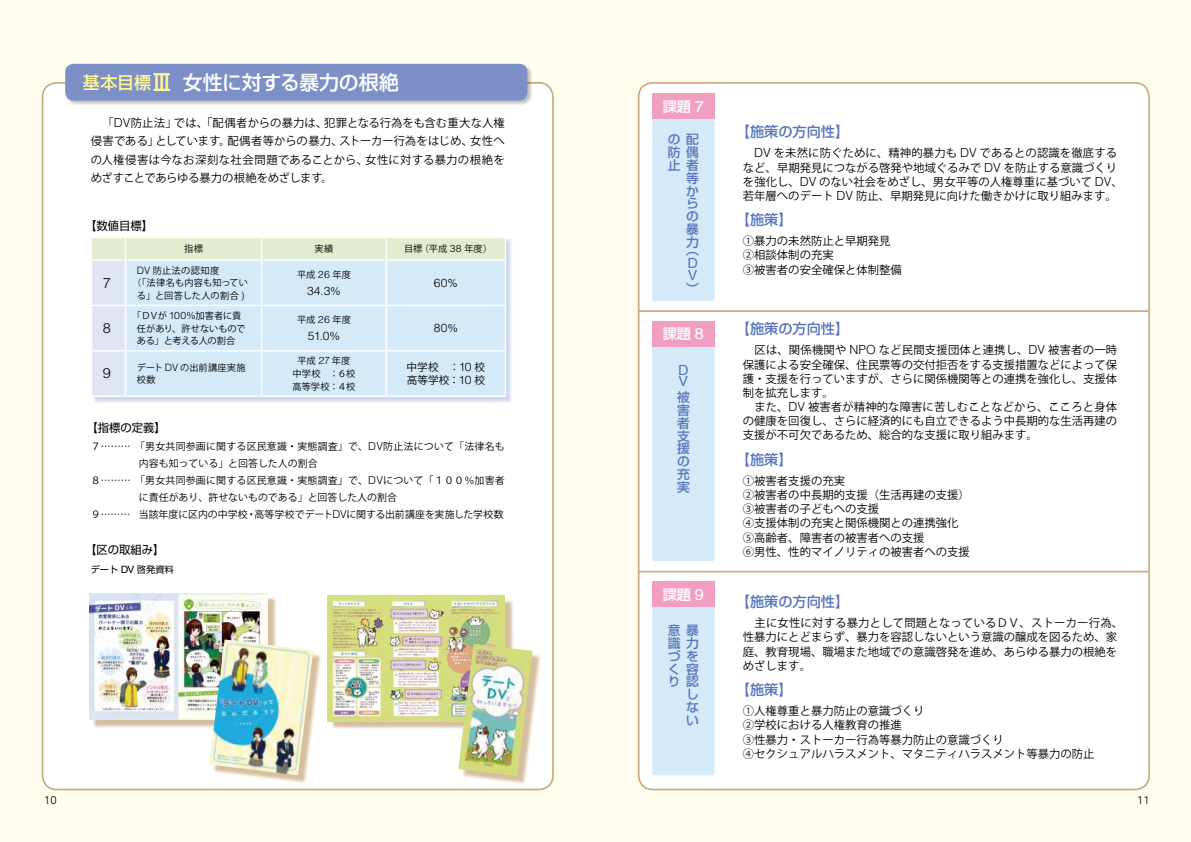
<style>
.page{position:relative;width:1191px;height:842px;background:#fff}
.page>*{position:absolute;margin:0;border:0;box-sizing:border-box;transform-origin:0 0}
.t1{font:500 19.8px "Shin Go Pro";letter-spacing:-.01em;color:#fff}
.t2{font:500 14.2px "Shin Go Pro";color:#5976ba}
.t3{font:500 14.2px "Shin Go Pro";color:#fff}
.t4{font:14px/11.7px "Helvetica LT Std";color:#5976ba;scale:1.04 1}
.t5{font:300 14px "Helvetica LT Std";color:#000;scale:1.04 1}
.t6{font:500 12.8px/12.8px "Shin Go Pro";color:#5976ba;text-align:justify}
.t7{font:300 11.7px "Helvetica LT Std";letter-spacing:.015em;color:#000;scale:1.04 1}
.t8{font:11.3px/14.2px "Koz Go Pro";color:#000}
.t9{font:11.3px "Shin Go Pro";color:#000}
.t10{font:300 11.3px "Univers";color:#000}
.t11{font:10.6px/12.8px "Koz Go Pro";color:#000}
.t12{font:9.9px "Koz Go Pro";letter-spacing:.005em;color:#000}
.t13{font:9.2px/12.8px "Koz Go Pro";letter-spacing:.005em;color:#000;text-align:center}
.t14{font:9.2px/12.8px "Koz Go Pro";letter-spacing:-.015em;color:#000;text-align:center}
.t15{font:9.2px/12.8px "Koz Go Pro";letter-spacing:.025em;color:#000}
.t16{font:9.2px "Shin Go Pro";color:#000}
.t17{font:9.2px "Koz Go Pro";letter-spacing:.045em;color:#000}
.s1{font-size:17px;color:#fff899}
.s2{font-size:22.7px;color:#fff899}
.s3{font-family:"Helvetica LT Std";font-weight:300;font-size:12.5px}
.s4{font-family:"Helvetica LT Std";font-weight:300;font-size:10.1px}
.s5{font-family:"Koz Go Pro";font-weight:400;font-size:10.6px}
.s6{font-family:"Helvetica LT Std";font-weight:300;font-size:11.7px}
.s7{font-family:"Helvetica LT Std";font-weight:300;font-size:10.9px}
.s8{font-family:"Helvetica LT Std";font-size:10.1px}
.s9{font-family:"Helvetica LT Std";font-weight:400;font-size:15.6px}
</style>
<div class="page">
<div style="left:0;top:0;width:595px;height:842px;background:#fffeee"></div>
<div style="left:43px;top:83px;width:510px;height:706px;background:#fff;border-radius:14px"></div>
<div style="left:595px;top:0;width:596px;height:842px;background:#fffeee"></div>
<div style="left:638px;top:83px;width:511px;height:706px;background:#fff;border-radius:14px"></div>
<hr style="left:638px;top:310px;width:510px;height:2px;background:#c9aa82">
<hr style="left:638px;top:571px;width:510px;height:1px;background:#c9aa82">
<div style="left:65px;top:63px;width:468px;height:44px;background:#000;opacity:.25"></div>
<div style="left:65px;top:64px;width:462px;height:37px;background:#7c8fc7;border-radius:9px"></div>
<div style="left:92px;top:597px;width:185px;height:132px;background:#c9aa82;opacity:.75"></div>
<img style="left:89px;top:594px;width:179px;height:126px">
<div style="left:331px;top:599px;width:183px;height:131px;background:#c9aa82;opacity:.75"></div>
<img style="left:328px;top:596px;width:177px;height:125px">
<div style="left:212px;top:643px;width:110px;height:141px;background:#c9aa82;opacity:.75"></div>
<img style="left:209px;top:639px;width:104px;height:136px">
<div style="left:461px;top:647px;width:80px;height:138px;background:#c9aa82;opacity:.75"></div>
<img style="left:458px;top:644px;width:74px;height:132px">
<div style="left:92px;top:238px;width:421px;height:166px;background:#5976ba;opacity:.3"></div>
<svg style="left:92px;top:238px;width:414px;height:157px;background:#d7eaf2"></svg>
<hr style="left:91px;top:259px;width:34px;height:2px;background:#fff">
<hr style="left:125px;top:261px;width:1px;height:44px;background:#fff">
<hr style="left:125px;top:259px;width:136px;height:2px;background:#fff">
<hr style="left:261px;top:261px;width:1px;height:44px;background:#fff">
<hr style="left:261px;top:259px;width:125px;height:2px;background:#fff">
<hr style="left:386px;top:261px;width:1px;height:44px;background:#fff">
<hr style="left:505px;top:261px;width:1px;height:44px;background:#fff">
<hr style="left:386px;top:259px;width:120px;height:2px;background:#fff">
<hr style="left:91px;top:305px;width:34px;height:1px;background:#fff">
<hr style="left:125px;top:306px;width:1px;height:44px;background:#fff">
<hr style="left:125px;top:305px;width:136px;height:1px;background:#fff">
<hr style="left:261px;top:306px;width:1px;height:44px;background:#fff">
<hr style="left:261px;top:305px;width:125px;height:1px;background:#fff">
<hr style="left:386px;top:306px;width:1px;height:44px;background:#fff">
<hr style="left:505px;top:306px;width:1px;height:44px;background:#fff">
<hr style="left:386px;top:305px;width:120px;height:1px;background:#fff">
<hr style="left:91px;top:350px;width:34px;height:1px;background:#fff">
<hr style="left:91px;top:395px;width:34px;height:2px;background:#fff">
<hr style="left:125px;top:351px;width:1px;height:44px;background:#fff">
<hr style="left:125px;top:350px;width:136px;height:1px;background:#fff">
<hr style="left:125px;top:395px;width:136px;height:2px;background:#fff">
<hr style="left:261px;top:351px;width:1px;height:44px;background:#fff">
<hr style="left:261px;top:350px;width:125px;height:1px;background:#fff">
<hr style="left:261px;top:395px;width:125px;height:2px;background:#fff">
<hr style="left:386px;top:351px;width:1px;height:44px;background:#fff">
<hr style="left:505px;top:351px;width:1px;height:44px;background:#fff">
<hr style="left:386px;top:350px;width:120px;height:1px;background:#fff">
<hr style="left:386px;top:395px;width:120px;height:2px;background:#fff">
<div style="left:652px;top:94px;width:62px;height:207px;background:#d4eaf9;border-radius:3px"></div>
<div style="left:652px;top:321px;width:62px;height:240px;background:#d4eaf9;border-radius:3px"></div>
<div style="left:652px;top:582px;width:62px;height:193px;background:#d4eaf9;border-radius:3px"></div>
<div style="left:652px;top:94px;width:62px;height:25px;background:#f19ec2"></div>
<div style="left:652px;top:321px;width:62px;height:25px;background:#f19ec2"></div>
<div style="left:652px;top:582px;width:62px;height:25px;background:#f19ec2"></div>
<h1 class="t1" style="left:83px;top:66px;width:318px"><span class="s1">基本目標</span><span class="s2">Ⅲ</span> 女性に対する暴力の根絶</h1>
<p class="t8" style="left:91px;top:114px;width:415px;line-height:18.4px;text-align:justify">　「<span class="s3">DV</span>防止法」では、「配偶者からの暴力は、犯罪となる行為をも含む重大な人権侵害である」としています。配偶者等からの暴力、ストーカー行為をはじめ、女性への人権侵害は今なお深刻な社会問題であることから、女性に対する暴力の根絶をめざすことであらゆる暴力の根絶をめざします。</p>
<p class="t9" style="left:85px;top:217px;width:70px">【数値目標】</p>
<p class="t5" style="left:103px;top:274px;width:9px">7</p>
<p class="t5" style="left:103px;top:319px;width:9px">8</p>
<p class="t13" style="left:184px;top:243px;width:20px">指標</p>
<p class="t13" style="left:315px;top:243px;width:20px">実績</p>
<p class="t13" style="left:404px;top:243px;width:90px">目標（平成 <span class="s4">38</span> 年度）</p>
<p class="t17" style="left:137px;top:264px;width:84px"><span class="s4">DV</span> 防止法の認知度</p>
<p class="t13" style="left:132px;top:277px;width:117px">（「法律名も内容も知ってい</p>
<p class="t13" style="left:137px;top:289px;width:109px">る」と回答した人の割合 <span class="s4">)</span></p>
<p class="t13" style="left:297px;top:268px;width:55px">平成 <span class="s4">26</span> 年度</p>
<p class="t7" style="left:307px;top:283px;width:34px">34.3<span class="s5">％</span></p>
<p class="t14" style="left:132px;top:309px;width:115px">「ＤＶが <span class="s4">100</span>％加害者に責任があり、許せないものである」と考える人の割合</p>
<p class="t13" style="left:297px;top:314px;width:55px">平成 <span class="s4">26</span> 年度</p>
<p class="t7" style="left:308px;top:328px;width:33px">51.0<span class="s5">％</span></p>
<p class="t7" style="left:434px;top:275px;width:25px">60%</p>
<p class="t7" style="left:434px;top:321px;width:25px">80<span class="s5">％</span></p>
<p class="t5" style="left:103px;top:365px;width:9px">9</p>
<p class="t15" style="left:137px;top:361px;width:110px">デート <span class="s4">DV</span> の出前講座実施校数</p>
<p class="t13" style="left:292px;top:355px;width:65px">平成 <span class="s4">27</span> 年度中学校　：６校高等学校：４校</p>
<p class="t11" style="left:406px;top:361px;width:80px">中学校　：<span class="s6">10</span> 校高等学校：<span class="s6">10</span> 校</p>
<p class="t9" style="left:86px;top:419px;width:81px">【指標の定義】</p>
<p class="t12" style="left:91px;top:439px;width:415px">７……… 「男女共同参画に関する区民意識・実態調査」で、<span class="s7">DV</span>防止法について「法律名も</p>
<p class="t12" style="left:139px;top:456px;width:180px">内容も知っている」と回答した人の割合</p>
<p class="t12" style="left:91px;top:473px;width:415px">８……… 「男女共同参画に関する区民意識・実態調査」で、<span class="s7">DV</span>について「１００％加害者</p>
<p class="t12" style="left:139px;top:491px;width:259px">に責任があり、許せないものである」と回答した人の割合</p>
<p class="t12" style="left:91px;top:508px;width:414px">９……… 当該年度に区内の中学校・高等学校でデート<span class="s7">DV</span>に関する出前講座を実施した学校数</p>
<p class="t9" style="left:85px;top:541px;width:81px">【区の取組み】</p>
<p class="t16" style="left:91px;top:562px;width:84px">デート <span class="s8">DV</span> 啓発資料</p>
<p class="t3" style="left:662px;top:95px;width:43px">課題<span class="s9">7</span></p>
<p class="t6" style="left:686px;top:132px;width:14px">配偶者等からの暴力</p>
<p class="t6" style="left:686px;top:243px;width:14px">（</p>
<p class="t4" style="left:687px;top:257px;width:12px">D<br>V</p>
<p class="t6" style="left:686px;top:280px;width:14px">）</p>
<p class="t6" style="left:668px;top:132px;width:14px">の防止</p>
<p class="t3" style="left:662px;top:322px;width:43px">課題<span class="s9">8</span></p>
<p class="t4" style="left:678px;top:364px;width:12px">D<br>V</p>
<p class="t6" style="left:677px;top:390px;width:14px">被害者支援の充実</p>
<p class="t3" style="left:662px;top:583px;width:43px">課題<span class="s9">9</span></p>
<p class="t6" style="left:668px;top:622px;width:32px;text-align:left">意<br>識力づ<br>く<br>り</p>
<p class="t6" style="left:686px;top:616px;width:14px;line-height:25.5px">暴を</p>
<p class="t6" style="left:686px;top:661px;width:14px">容認しない</p>
<p class="t2" style="left:736px;top:120px;width:115px">【施策の方向性】</p>
<p class="t8" style="left:743px;top:146px;width:381px;text-align:center"><span class="s3">DV</span> を未然に防ぐために、精神的暴力も <span class="s3">DV</span> であるとの認識を徹底する<br>など、早期発見につながる啓発や地域ぐるみで <span class="s3">DV</span> を防止する意識づくりを強化し、<span class="s3">DV</span> のない社会をめざし、男女平等の人権尊重に基づいて <span class="s3">DV</span>、若年層へのデート <span class="s3">DV</span> 防止、早期発見に向けた働きかけに取り組みます。</p>
<p class="t2" style="left:736px;top:208px;width:58px">【施策】</p>
<p class="t8" style="left:743px;top:234px;width:160px">①暴力の未然防止と早期発見<br>②相談体制の充実<br>③被害者の安全確保と体制整備</p>
<p class="t2" style="left:736px;top:317px;width:115px">【施策の方向性】</p>
<p class="t8" style="left:743px;top:343px;width:376px">　区は、関係機関や <span class="s3">NPO</span> など民間支援団体と連携し、<span class="s3">DV</span> 被害者の一時保護による安全確保、住民票等の交付拒否をする支援措置などによって保護・支援を行っていますが、さらに関係機関等との連携を強化し、支援体制を拡充します。<br>　また、<span class="s3">DV</span> 被害者が精神的な障害に苦しむことなどから、こころと身体の健康を回復し、さらに経済的にも自立できるよう中長期的な生活再建の支援が不可欠であるため、総合的な支援に取り組みます。</p>
<p class="t2" style="left:736px;top:448px;width:58px">【施策】</p>
<p class="t8" style="left:743px;top:474px;width:228px">①被害者支援の充実<br>②被害者の中長期的支援（生活再建の支援）<br>③被害者の子どもへの支援<br>④支援体制の充実と関係機関との連携強化<br>⑤高齢者、障害者の被害者への支援<br>⑥男性、性的マイノリティの被害者への支援</p>
<p class="t2" style="left:736px;top:590px;width:115px">【施策の方向性】</p>
<p class="t8" style="left:743px;top:616px;width:381px">　主に女性に対する暴力として問題となっているＤＶ、ストーカー行為、性暴力にとどまらず、暴力を容認しないという意識の醸成を図るため、家庭、教育現場、職場また地域での意識啓発を進め、あらゆる暴力の根絶をめざします。</p>
<p class="t2" style="left:736px;top:678px;width:58px">【施策】</p>
<p class="t8" style="left:743px;top:704px;width:353px">①人権尊重と暴力防止の意識づくり<br>②学校における人権教育の推進<br>③性暴力・ストーカー行為等暴力防止の意識づくり<br>④セクシュアルハラスメント、マタニティハラスメント等暴力の防止</p>
<p class="t10" style="left:44px;top:793px;width:14px">10</p>
<p class="t10" style="left:1137px;top:793px;width:14px">11</p>
</div>
